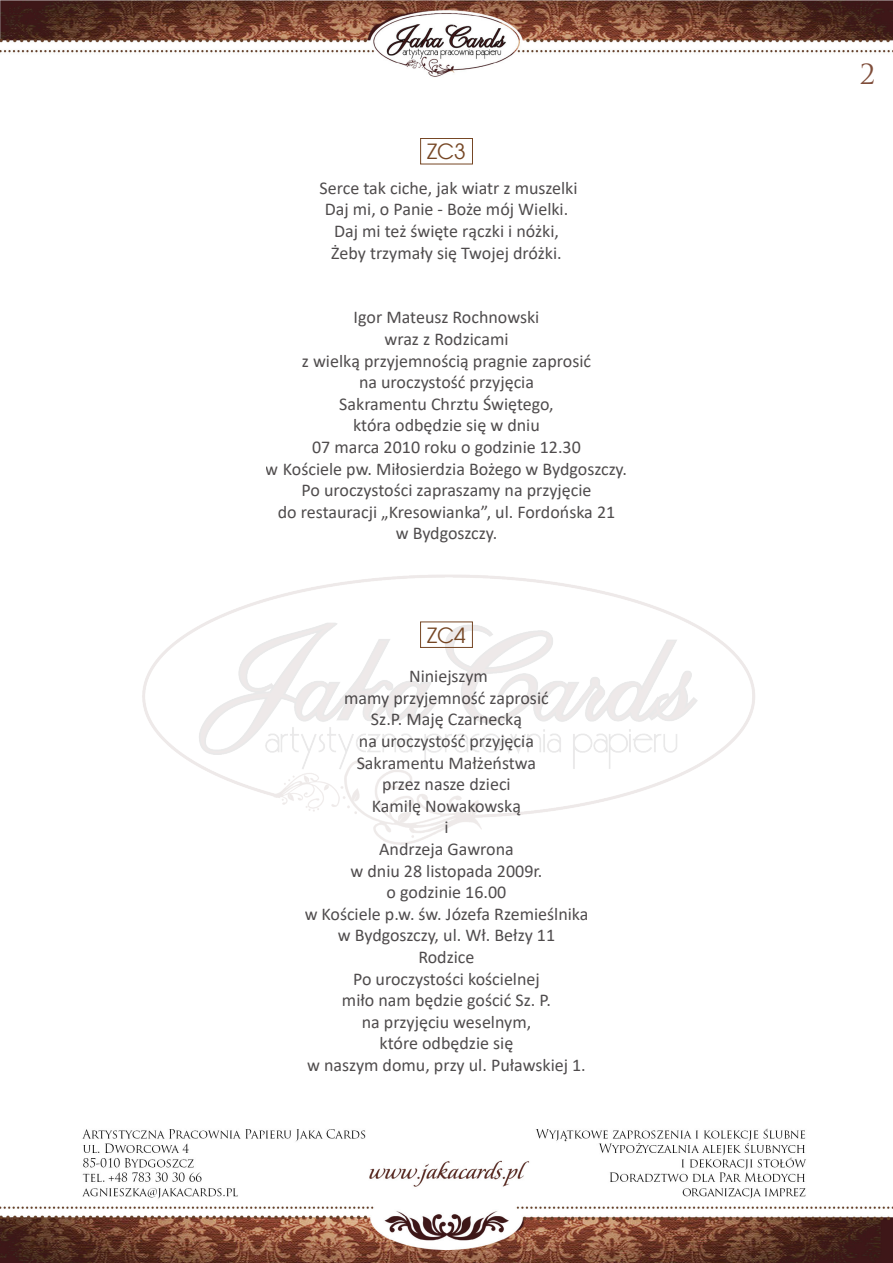
<style>
.page{position:relative;width:893px;height:1263px;background:#fff}
.page>*{position:absolute;margin:0;border:0;box-sizing:border-box;transform-origin:0 0}
.t1{font:27px "Trajan Pro";color:#5f2109}
.Styl_akapitowy_3{font:21px "Avant Garde";color:#764725}
.t2{font:18px/21.6px "Calibri";color:#231f20;text-align:center}
</style>
<div class="page">
<img style="left:0;top:1128px;width:893px;height:135px">
<img style="left:0;top:0;width:893px;height:77px">
<img style="left:142px;top:575px;width:613px;height:270px">
<div style="left:420px;top:138px;width:53px;height:26px;border:1px solid #764725"></div>
<div style="left:420px;top:621px;width:53px;height:27px;border:1px solid #764725"></div>
<p class="Styl_akapitowy_3" style="left:427px;top:139px;width:40px">ZC3</p>
<p class="t2" style="left:320px;top:178px;width:259px">Serce tak ciche, jak wiatr z muszelki Daj mi, o Panie - Boże mój Wielki.<br>Daj mi też święte rączki i nóżki, Żeby trzymały się Twojej dróżki.</p>
<p class="t2" style="left:266px;top:307px;width:363px">Igor Mateusz Rochnowski<br>wraz z Rodzicami<br>z wielką przyjemnością pragnie zaprosić<br>na uroczystość przyjęcia<br>Sakramentu Chrztu Świętego,<br>która odbędzie się w dniu<br>07 marca 2010 roku o godzinie 12.30<br>w Kościele pw. Miłosierdzia Bożego w Bydgoszczy.<br>Po uroczystości zapraszamy na przyjęcie<br>do restauracji „Kresowianka”, ul. Fordońska 21<br>w Bydgoszczy.</p>
<p class="Styl_akapitowy_3" style="left:427px;top:622px;width:40px">ZC4</p>
<p class="t2" style="left:305px;top:666px;width:285px">Niniejszym<br>mamy przyjemność zaprosić<br>Sz.P. Maję Czarnecką<br>na uroczystość przyjęcia<br>Sakramentu Małżeństwa<br>przez nasze dzieci<br>Kamilę Nowakowską<br>i<br>Andrzeja Gawrona<br>w dniu 28 listopada 2009r.<br>o godzinie 16.00<br>w Kościele p.w. św. Józefa Rzemieślnika w Bydgoszczy, ul. Wł. Bełzy 11<br>Rodzice<br>Po uroczystości kościelnej<br>miło nam będzie gościć Sz. P.<br>na przyjęciu weselnym,<br>które odbędzie się<br>w naszym domu, przy ul. Puławskiej 1.</p>
<h1 class="t1" style="left:859px;top:57px;width:17px">2</h1>
</div>
